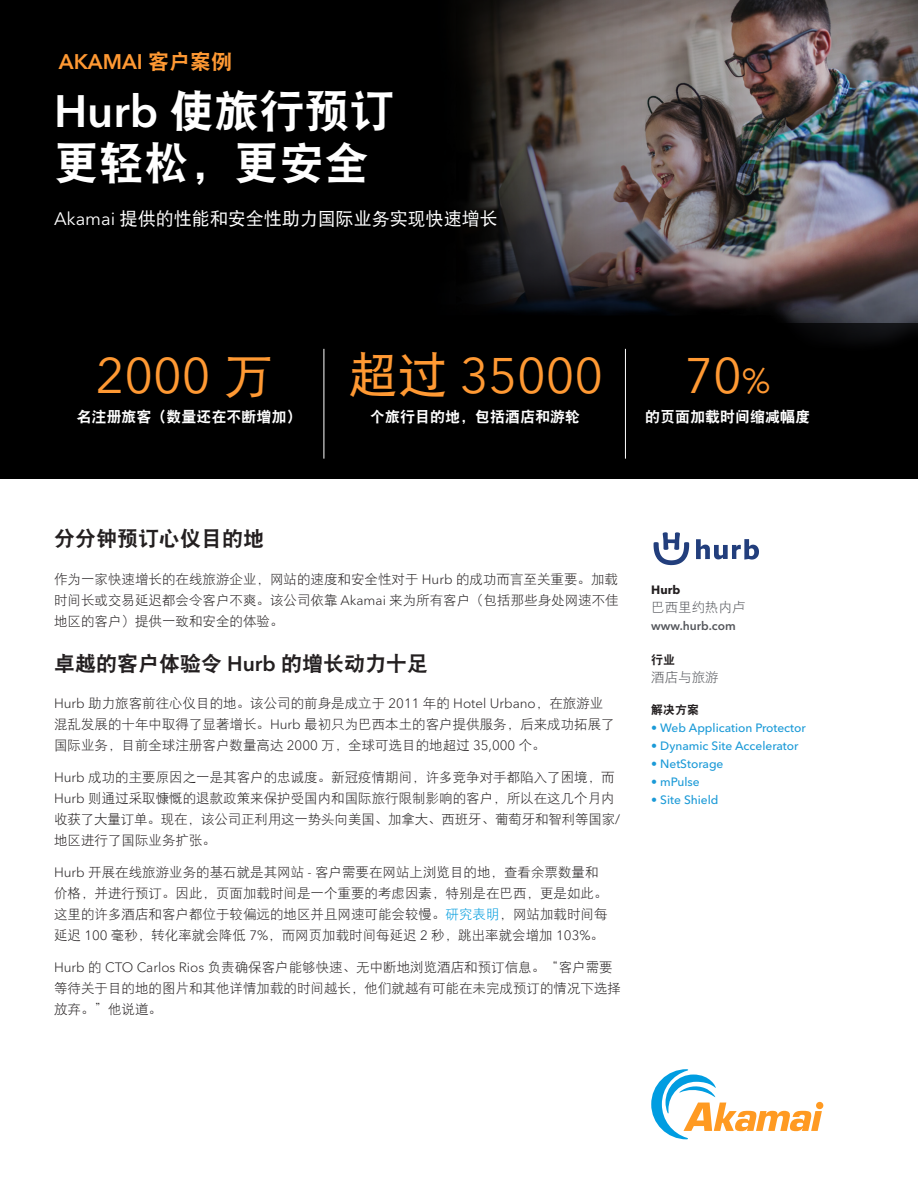
<style>
.page{position:relative;width:918px;height:1188px;background:#fff}
.page>*{position:absolute;margin:0;border:0;box-sizing:border-box;transform-origin:0 0}
.t1{font:49.5px "Avenir Next LT Pro";color:#f93}
.ACS_Header{font:45px/52.5px "DFP Hei W9";color:#fff}
.ACS_Text_Intro_Para{font:21px "DFP Hei W9";color:#231f20}
.ACS_Text_Subhead{font:21px "DFP Hei W9";color:#231f20}
.ACS_Preheader{font:600 21px "Avenir Next LT Pro";color:#f93}
.ACS_Header-2{font:18px "DFP Hei W5";color:#fff}
.t2{font:15px "DFP Hei W9";color:#fff}
.ACS_Text_Main{font:13.5px/21px "DFP Hei W3";color:#231f20}
.ACS_Text_Intro_Para-2{font:13.5px/21px "DFP Hei W3";color:#231f20;text-align:justify}
.ACS_Sidebar_Details{font:13.5px "DFP Hei W3";color:#54565b}
.ACS_Sidebar_Details-2{font:500 12px "Avenir Next LT Pro";color:#1b9ad7}
.ACS_Sidebar_URL{font:600 12px "Avenir Next LT Pro";color:#54565b}
.ACS_Sidebar_Details-3{font:12px "DFP Hei W9";color:#231f20}
.ACS_Sidebar_Details-4{font:700 12px "Avenir Next LT Pro";color:#231f20}
.s1{font-family:"DFP Hei W9";font-weight:400}
.s2{font-family:"Avenir Next LT Pro";font-weight:600}
.s3{font-family:"Avenir Next LT Pro"}
.s4{font-family:"DFP Hei W5"}
.s5{font-size:34.5px}
.s6{font-family:"Avenir Next LT Pro";font-weight:300}
.s7{color:#009cde}
</style>
<div class="page">
<img style="left:0;top:0;width:918px;height:479px">
<div style="left:816px;top:1102px;width:7px;height:7px;background:#ff9a22;border-radius:50%"></div>
<svg style="left:651px;top:1069px;width:171px;height:70px"></svg>
<div style="left:1px;top:323px;width:917px;height:156px;background:#000"></div>
<hr style="left:324px;top:349px;width:1px;height:110px;background:#fff">
<hr style="left:625px;top:349px;width:1px;height:110px;background:#fff">
<svg style="left:654px;top:532px;width:35px;height:33px"></svg>
<svg style="left:696px;top:539px;width:63px;height:21px"></svg>
<p class="ACS_Preheader" style="left:59px;top:49px;width:175px">AKAMAI <span class="s1">客户案例</span></p>
<p class="ACS_Header" style="left:54px;top:84px;width:342px"><span class="s2">Hurb</span> 使旅行预订更轻松，更安全</p>
<p class="ACS_Header-2" style="left:54px;top:209px;width:445px"><span class="s3">Akamai</span> 提供的性能和安全性助力国际业务实现快速增长</p>
<p class="t1" style="left:96px;top:346px;width:178px">2000 <span class="s4">万</span></p>
<p class="t1" style="left:348px;top:346px;width:256px"><span class="s4">超过</span> 35000</p>
<p class="t1" style="left:684px;top:346px;width:88px">70<span class="s5">%</span></p>
<p class="t2" style="left:76px;top:408px;width:226px">名注册旅客（数量还在不断增加）</p>
<p class="t2" style="left:370px;top:408px;width:212px">个旅行目的地，包括酒店和游轮</p>
<p class="t2" style="left:645px;top:408px;width:166px">的页面加载时间缩减幅度</p>
<p class="ACS_Text_Subhead" style="left:54px;top:527px;width:211px">分分钟预订心仪目的地</p>
<p class="ACS_Text_Intro_Para-2" style="left:54px;top:568px;width:566px">作为一家快速增长的在线旅游企业，网站的速度和安全性对于 <span class="s6">Hurb</span> 的成功而言至关重要。加载时间长或交易延迟都会令客户不爽。该公司依靠 <span class="s6">Akamai</span> 来为所有客户（包括那些身处网速不佳地区的客户）提供一致和安全的体验。</p>
<p class="ACS_Text_Intro_Para" style="left:54px;top:652px;width:376px">卓越的客户体验令 <span class="s2">Hurb</span> 的增长动力十足</p>
<p class="ACS_Text_Main" style="left:54px;top:693px;width:562px"><span class="s6">Hurb</span> 助力旅客前往心仪目的地。该公司的前身是成立于 <span class="s6">2011</span> 年的 <span class="s6">Hotel Urbano</span>，在旅游业混乱发展的十年中取得了显著增长。<span class="s6">Hurb</span> 最初只为巴西本土的客户提供服务，后来成功拓展了国际业务，目前全球注册客户数量高达 <span class="s6">2000</span> 万，全球可选目的地超过 <span class="s6">35,000</span> 个。</p>
<p class="ACS_Text_Main" style="left:54px;top:767px;width:568px"><span class="s6">Hurb</span> 成功的主要原因之一是其客户的忠诚度。新冠疫情期间，许多竞争对手都陷入了困境，而<span class="s6">Hurb</span> 则通过采取慷慨的退款政策来保护受国内和国际旅行限制影响的客户，所以在这几个月内收获了大量订单。现在，该公司正利用这一势头向美国、加拿大、西班牙、葡萄牙和智利等国家<span class="s6">/</span>地区进行了国际业务扩张。</p>
<p class="ACS_Text_Main" style="left:54px;top:861px;width:555px"><span class="s6">Hurb</span> 开展在线旅游业务的基石就是其网站 <span class="s6">-</span> 客户需要在网站上浏览目的地，查看余票数量和价格，并进行预订。因此，页面加载时间是一个重要的考虑因素，特别是在巴西，更是如此。这里的许多酒店和客户都位于较偏远的地区并且网速可能会较慢。<span class="s7">研究表明</span>，网站加载时间每延迟 <span class="s6">100</span> 毫秒，转化率就会降低 <span class="s6">7%</span>，而网页加载时间每延迟 <span class="s6">2</span> 秒，跳出率就会增加 <span class="s6">103%</span>。</p>
<p class="ACS_Text_Main" style="left:54px;top:956px;width:568px"><span class="s6">Hurb</span> 的 <span class="s6">CTO Carlos Rios</span> 负责确保客户能够快速、无中断地浏览酒店和预订信息。“客户需要等待关于目的地的图片和其他详情加载的时间越长，他们就越有可能在未完成预订的情况下选择放弃。”他说道。</p>
<p class="ACS_Sidebar_Details-4" style="left:651px;top:583px;width:31px">Hurb</p>
<p class="ACS_Sidebar_Details" style="left:651px;top:600px;width:96px">巴西里约热内卢</p>
<p class="ACS_Sidebar_URL" style="left:651px;top:619px;width:86px">www.hurb.com</p>
<p class="ACS_Sidebar_Details-3" style="left:651px;top:653px;width:25px">行业</p>
<p class="ACS_Sidebar_Details" style="left:651px;top:670px;width:69px">酒店与旅游</p>
<p class="ACS_Sidebar_Details-3" style="left:651px;top:703px;width:49px">解决方案</p>
<p class="ACS_Sidebar_Details-2" style="left:651px;top:720px;width:156px">• Web Application Protector</p>
<p class="ACS_Sidebar_Details-2" style="left:651px;top:738px;width:149px">• Dynamic Site Accelerator</p>
<p class="ACS_Sidebar_Details-2" style="left:651px;top:756px;width:74px">• NetStorage</p>
<p class="ACS_Sidebar_Details-2" style="left:651px;top:774px;width:50px">• mPulse</p>
<p class="ACS_Sidebar_Details-2" style="left:651px;top:792px;width:69px">• Site Shield</p>
</div>
